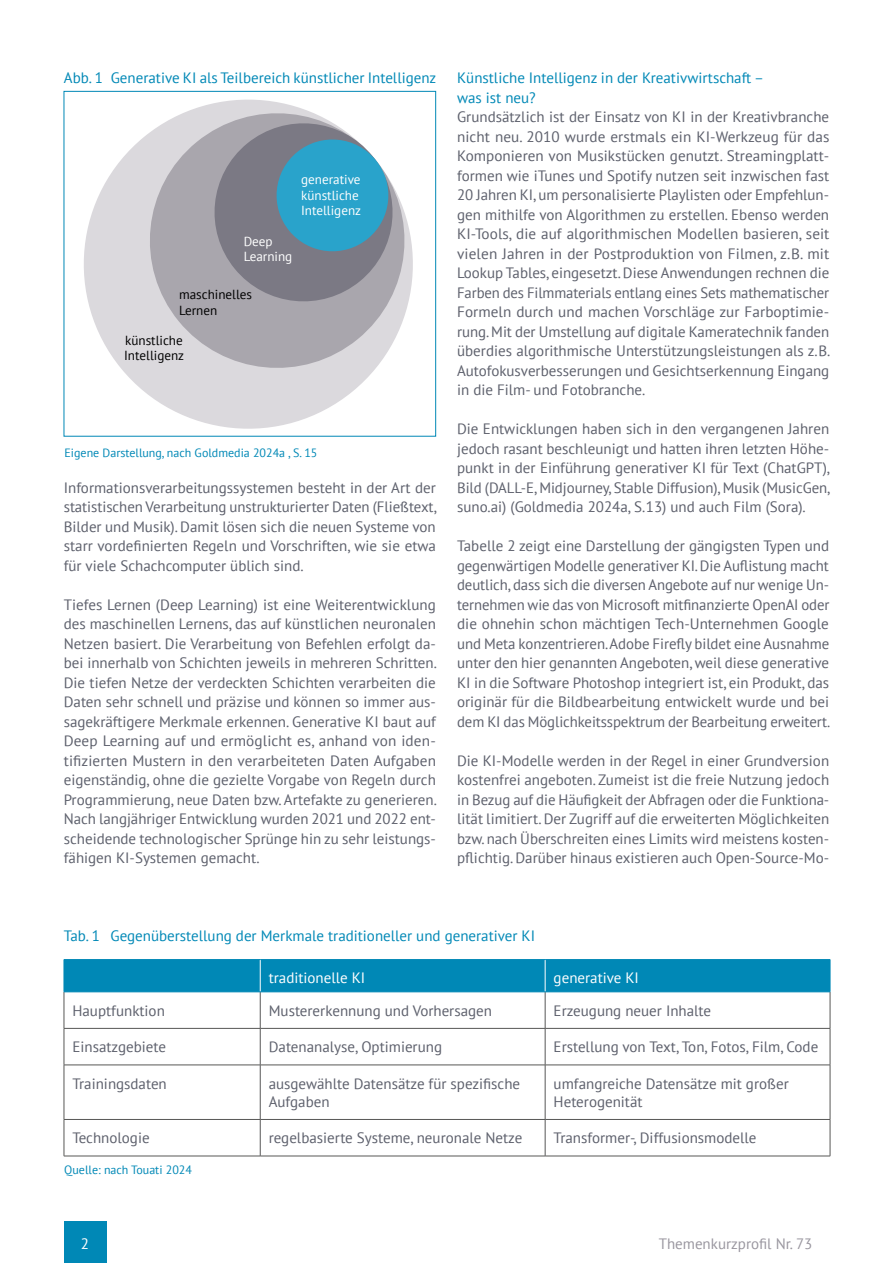
<style>
.page{position:relative;width:893px;height:1263px;background:#fff}
.page>*{position:absolute;margin:0;border:0;box-sizing:border-box;transform-origin:0 0}
.Textkörper{font:15px/19.5px "PT Sans";color:#5d606c;text-align:justify}
.Tabelle{font:15px/18px "PT Sans";color:#5d606c}
.Abb_Tab-Ü{font:15px "PT Sans";color:#0088b6}
.Ü2{font:15px/19.5px "PT Sans";color:#0088b6}
.Tabelle-2{font:15px "PT Sans";color:#fff}
.t1{font:15px "PT Sans";color:#99969f}
.t2{font:13.2px/15.8px "PT Sans";color:#fff}
.t3{font:13.2px/15.8px "PT Sans";color:#000}
.Quelle{font:12px "PT Sans";color:#0088b6}
</style>
<div class="page">
<div style="left:64px;top:1221px;width:42px;height:42px;background:#0088b6"></div>
<svg style="left:84px;top:146px;width:277px;height:283px;fill:#dbd9dd"></svg>
<svg style="left:134px;top:99px;width:279px;height:285px"></svg>
<svg style="left:204px;top:112px;width:200px;height:200px;background:#809cac"></svg>
<div style="left:64px;top:91px;width:372px;height:345px;border:1px solid #0088b6"></div>
<div style="left:65px;top:960px;width:765px;height:31px;background:#0088b6"></div>
<hr style="left:64px;top:992px;width:1px;height:36px;background:#575756">
<hr style="left:64px;top:1028px;width:1px;height:37px;background:#575756">
<hr style="left:64px;top:1065px;width:1px;height:54px;background:#575756">
<hr style="left:64px;top:1120px;width:1px;height:36px;background:#575756">
<hr style="left:260px;top:960px;width:1px;height:32px;background:#fff">
<hr style="left:545px;top:960px;width:1px;height:32px;background:#fff">
<hr style="left:260px;top:992px;width:1px;height:36px;background:#575756">
<hr style="left:545px;top:992px;width:1px;height:36px;background:#575756">
<hr style="left:830px;top:992px;width:1px;height:36px;background:#575756">
<hr style="left:64px;top:1028px;width:196px;height:1px;background:#575756">
<hr style="left:260px;top:1028px;width:285px;height:1px;background:#575756">
<hr style="left:260px;top:1028px;width:1px;height:37px;background:#575756">
<hr style="left:545px;top:1028px;width:285px;height:1px;background:#575756">
<hr style="left:545px;top:1028px;width:1px;height:37px;background:#575756">
<hr style="left:830px;top:1028px;width:1px;height:37px;background:#575756">
<hr style="left:64px;top:1065px;width:196px;height:1px;background:#575756">
<hr style="left:260px;top:1065px;width:285px;height:1px;background:#575756">
<hr style="left:260px;top:1065px;width:1px;height:54px;background:#575756">
<hr style="left:545px;top:1065px;width:285px;height:1px;background:#575756">
<hr style="left:545px;top:1065px;width:1px;height:54px;background:#575756">
<hr style="left:830px;top:1065px;width:1px;height:54px;background:#575756">
<hr style="left:64px;top:1119px;width:196px;height:1px;background:#575756">
<hr style="left:260px;top:1119px;width:285px;height:1px;background:#575756">
<hr style="left:260px;top:1120px;width:1px;height:36px;background:#575756">
<hr style="left:545px;top:1119px;width:285px;height:1px;background:#575756">
<hr style="left:545px;top:1120px;width:1px;height:36px;background:#575756">
<hr style="left:830px;top:1120px;width:1px;height:36px;background:#575756">
<hr style="left:64px;top:1156px;width:196px;height:1px;background:#575756">
<hr style="left:260px;top:1156px;width:285px;height:1px;background:#575756">
<hr style="left:545px;top:1156px;width:285px;height:1px;background:#575756">
<hr style="left:64px;top:959px;width:196px;height:1px;background:#0088b6">
<hr style="left:64px;top:960px;width:1px;height:32px;background:#0088b6">
<hr style="left:260px;top:959px;width:285px;height:1px;background:#0088b6">
<hr style="left:545px;top:959px;width:285px;height:1px;background:#0088b6">
<hr style="left:830px;top:960px;width:1px;height:32px;background:#0088b6">
<hr style="left:64px;top:991px;width:196px;height:1px;background:#0088b6">
<hr style="left:260px;top:991px;width:285px;height:1px;background:#0088b6">
<hr style="left:545px;top:991px;width:285px;height:1px;background:#0088b6">
<p class="Abb_Tab-Ü" style="left:64px;top:68px;width:374px">Abb. 1 Generative KI als Teilbereich künstlicher Intelligenz</p>
<p class="t2" style="left:244px;top:233px;width:50px">Deep<br>Learning</p>
<p class="t3" style="left:179px;top:286px;width:75px">maschinelles<br>Lernen</p>
<p class="t3" style="left:124px;top:332px;width:61px">künstliche<br>Intelligenz</p>
<p class="t2" style="left:301px;top:171px;width:61px">generative künstliche<br>Intelligenz</p>
<p class="Quelle" style="left:64px;top:445px;width:254px">Eigene Darstellung, nach Goldmedia 2024a , S. 15</p>
<p class="Textkörper" style="left:64px;top:477px;width:375px">Informationsverarbeitungssystemen besteht in der Art der statistischen Verarbeitung unstrukturierter Daten (Fließtext, Bilder und Musik). Damit lösen sich die neuen Systeme von starr vordefinierten Regeln und Vorschriften, wie sie etwa für viele Schachcomputer üblich sind.</p>
<p class="Textkörper" style="left:64px;top:594px;width:375px">Tiefes Lernen (Deep Learning) ist eine Weiterentwicklung des maschinellen Lernens, das auf künstlichen neuronalen Netzen basiert. Die Verarbeitung von Befehlen erfolgt da&shy;bei innerhalb von Schichten jeweils in mehreren Schritten.<br>Die tiefen Netze der verdeckten Schichten verarbeiten die Daten sehr schnell und präzise und können so immer aus&shy;sagekräftigere Merkmale erkennen. Generative KI baut auf Deep Learning auf und ermöglicht es, anhand von iden&shy;tifizierten Mustern in den verarbeiteten Daten Aufgaben eigenständig, ohne die gezielte Vorgabe von Regeln durch Programmierung, neue Daten bzw. Artefakte zu generieren.<br>Nach langjähriger Entwicklung wurden 2021 und 2022 ent&shy;scheidende technologischer Sprünge hin zu sehr leistungs&shy;fähigen KI-Systemen gemacht.</p>
<h2 class="Ü2" style="left:457px;top:68px;width:308px">Künstliche Intelligenz in der Kreativwirtschaft – was ist neu?</h2>
<p class="Textkörper" style="left:457px;top:107px;width:375px">Grundsätzlich ist der Einsatz von KI in der Kreativbranche nicht neu. 2010 wurde erstmals ein KI-Werkzeug für das Komponieren von Musikstücken genutzt. Streamingplatt&shy;formen wie iTunes und Spotify nutzen seit inzwischen fast 20 Jahren KI, um personalisierte Playlisten oder Empfehlun&shy;gen mithilfe von Algorithmen zu erstellen. Ebenso werden KI-Tools, die auf algorithmischen Modellen basieren, seit vielen Jahren in der Postproduktion von Filmen, z.B. mit Lookup Tables, eingesetzt. Diese Anwendungen rechnen die Farben des Filmmaterials entlang eines Sets mathematischer Formeln durch und machen Vorschläge zur Farboptimie&shy;rung. Mit der Umstellung auf digitale Kameratechnik fanden überdies algorithmische Unterstützungsleistungen als z.B.<br>Autofokusverbesserungen und Gesichtserkennung Eingang in die Film- und Fotobranche.</p>
<p class="Textkörper" style="left:457px;top:419px;width:375px">Die Entwicklungen haben sich in den vergangenen Jahren jedoch rasant beschleunigt und hatten ihren letzten Höhe&shy;punkt in der Einführung generativer KI für Text (ChatGPT), Bild (DALL-E, Midjourney, Stable Diffusion), Musik (MusicGen, suno.ai) (Goldmedia 2024a, S.13) und auch Film (Sora).</p>
<p class="Textkörper" style="left:457px;top:536px;width:375px">Tabelle 2 zeigt eine Darstellung der gängigsten Typen und gegenwärtigen Modelle generativer KI. Die Auflistung macht deutlich, dass sich die diversen Angebote auf nur wenige Un&shy;ternehmen wie das von Microsoft mitfinanzierte OpenAI oder die ohnehin schon mächtigen Tech-Unternehmen Google und Meta konzentrieren. Adobe Firefly bildet eine Ausnahme unter den hier genannten Angeboten, weil diese generative KI in die Software Photoshop integriert ist, ein Produkt, das originär für die Bildbearbeitung entwickelt wurde und bei dem KI das Möglichkeitsspektrum der Bearbeitung erweitert.</p>
<p class="Textkörper" style="left:457px;top:750px;width:374px">Die KI-Modelle werden in der Regel in einer Grundversion kostenfrei angeboten. Zumeist ist die freie Nutzung jedoch in Bezug auf die Häufigkeit der Abfragen oder die Funktiona&shy;lität limitiert. Der Zugriff auf die erweiterten Möglichkeiten bzw. nach Überschreiten eines Limits wird meistens kosten&shy;pflichtig. Darüber hinaus existieren auch Open-Source-Mo-</p>
<p class="Abb_Tab-Ü" style="left:64px;top:926px;width:473px">Tab. 1 Gegenüberstellung der Merkmale traditioneller und generativer KI</p>
<p class="Tabelle-2" style="left:269px;top:968px;width:98px">traditionelle KI</p>
<p class="Tabelle-2" style="left:554px;top:968px;width:87px">generative KI</p>
<p class="Tabelle" style="left:72px;top:1001px;width:94px">Hauptfunktion</p>
<p class="Tabelle" style="left:269px;top:1001px;width:225px">Mustererkennung und Vorhersagen</p>
<p class="Tabelle" style="left:554px;top:1001px;width:159px">Erzeugung neuer Inhalte</p>
<p class="Tabelle" style="left:72px;top:1037px;width:95px">Einsatzgebiete</p>
<p class="Tabelle" style="left:269px;top:1037px;width:175px">Datenanalyse, Optimierung</p>
<p class="Tabelle" style="left:554px;top:1037px;width:266px">Erstellung von Text, Ton, Fotos, Film, Code</p>
<p class="Tabelle" style="left:72px;top:1074px;width:96px">Trainingsdaten</p>
<p class="Tabelle" style="left:269px;top:1074px;width:253px">ausgewählte Datensätze für spezifische<br>Aufgaben</p>
<p class="Tabelle" style="left:554px;top:1074px;width:237px">umfangreiche Datensätze mit großer<br>Heterogenität</p>
<p class="Tabelle" style="left:72px;top:1128px;width:79px">Technologie</p>
<p class="Tabelle" style="left:269px;top:1128px;width:255px">regelbasierte Systeme, neuronale Netze</p>
<p class="Tabelle" style="left:554px;top:1128px;width:204px">Transformer-, Diffusionsmodelle</p>
<p class="Quelle" style="left:64px;top:1162px;width:129px">Quelle: nach Touati 2024</p>
<p class="Tabelle-2" style="left:81px;top:1234px;width:10px">2</p>
<p class="t1" style="left:659px;top:1234px;width:155px">Themenkurzprofil Nr. 73</p>
</div>
